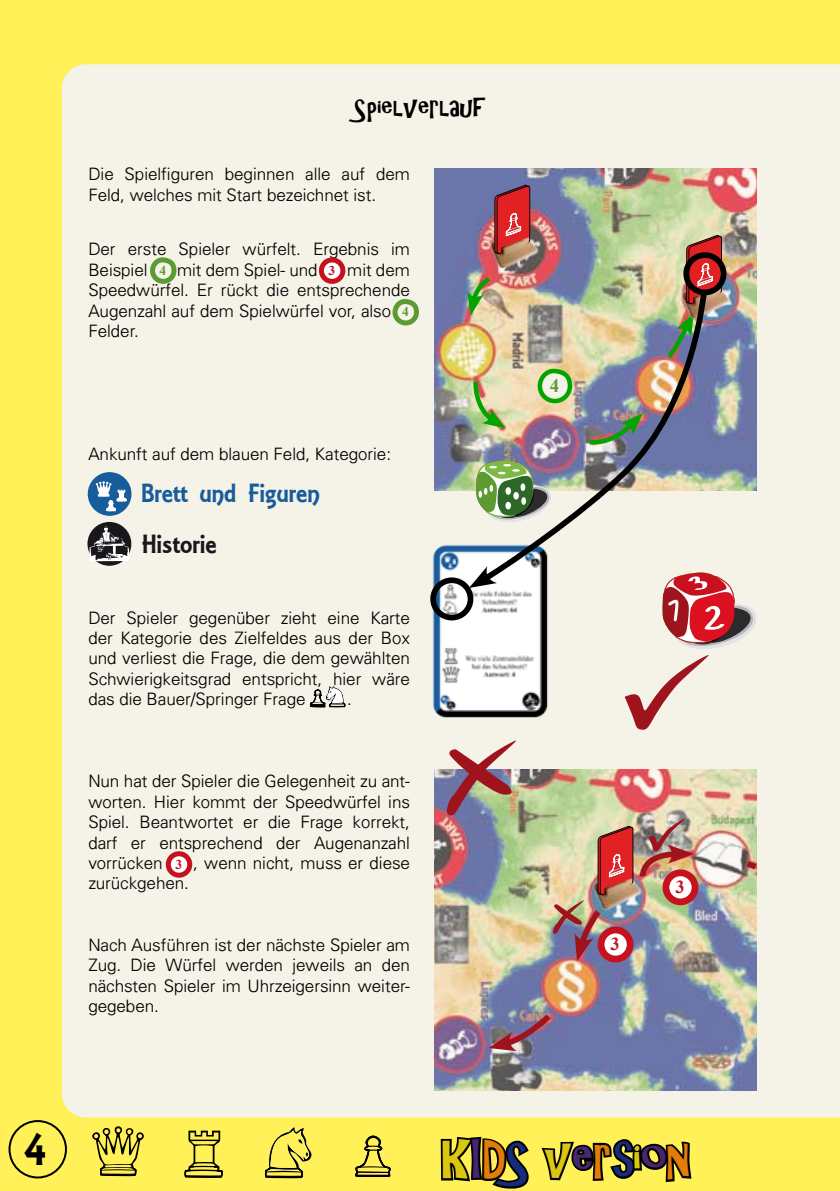
<style>
.page{position:relative;width:840px;height:1191px;background:#fff}
.page>*{position:absolute;margin:0;border:0;box-sizing:border-box;transform-origin:0 0}
.t1{font:48px "ARCHRISTY";color:#472571}
.t2{font:48px "ARESSENCE";color:#000}
.t3{font:28px "ARESSENCE";color:#175d9c}
.t4{font:28px "ARESSENCE";color:#1a171c}
.t5{font:25.6px "ARCHRISTY";color:#000}
.t6{font:700 18.8px "Times New Roman";color:#5b9b32}
.t7{font:700 18.2px "Times New Roman";color:#c8111e}
.t8{font:300 17px/20.4px "Univers";color:#000;text-align:justify}
.t9{font:700 13.4px "Times New Roman";color:#5b9b32}
.t10{font:700 13.4px "Times New Roman";color:#c8111e}
.s1{color:#dbc710}
.s2{color:#e47c09}
.s3{color:#172c7d}
.s4{color:#dbc613}
.s5{color:#472772}
.s6{color:#e47d06}
.s7{color:#dac810}
.s8{color:#e37c06}
</style>
<div class="page">
<div style="left:0;top:0;width:839px;height:1191px;background:#fff157"></div>
<div style="left:62px;top:64px;width:777px;height:1053px;background:#f5f2e7"></div>
<svg style="left:92px;top:1126px;width:52px;height:50px"></svg>
<svg style="left:264px;top:1127px;width:48px;height:52px"></svg>
<svg style="left:355px;top:1135px;width:36px;height:42px"></svg>
<svg style="left:184px;top:1130px;width:39px;height:48px"></svg>
<div style="left:9px;top:1120px;width:58px;height:58px;border:2px solid #000;border-radius:50%"></div>
<svg style="left:440px;top:1136px;width:89px;height:53px"></svg>
<svg style="left:541px;top:1139px;width:151px;height:44px"></svg>
<img style="left:424px;top:537px;width:130px;height:188px">
<img style="left:434px;top:169px;width:322px;height:321px">
<img style="left:434px;top:769px;width:322px;height:321px">
<svg style="left:467px;top:275px;width:26px;height:40px"></svg>
<svg style="left:471px;top:377px;width:4px;height:51px"></svg>
<div style="left:430px;top:577px;width:43px;height:43px;border:6px solid #000;border-radius:50%"></div>
<img style="left:442px;top:738px;width:78px;height:77px">
<img style="left:472px;top:213px;width:79px;height:72px">
<svg style="left:494px;top:184px;width:35px;height:71px;background:#c0353d"></svg>
<img style="left:500px;top:237px;width:29px;height:19px">
<img style="left:664px;top:263px;width:79px;height:73px">
<svg style="left:686px;top:234px;width:35px;height:71px;background:#c74b46"></svg>
<img style="left:709px;top:287px;width:11px;height:19px">
<div style="left:683px;top:252px;width:43px;height:43px;border:6px solid #000;border-radius:50%"></div>
<img style="left:475px;top:286px;width:234px;height:301px">
<svg style="left:468px;top:566px;width:29px;height:22px"></svg>
<img style="left:550px;top:817px;width:143px;height:144px">
<img style="left:603px;top:878px;width:29px;height:19px">
<img style="left:475px;top:460px;width:91px;height:73px">
<svg style="left:624px;top:572px;width:151px;height:158px;background:#e4c1bb"></svg>
<img style="left:488px;top:1010px;width:66px;height:41px">
<svg style="left:739px;top:856px;width:23px;height:18px"></svg>
<div style="left:88px;top:472px;width:43px;height:44px;background:#175d9c;border-radius:50%"></div>
<svg style="left:96px;top:481px;width:30px;height:30px"></svg>
<div style="left:152px;top:259px;width:22px;height:22px;background:#f5f2e7;border-radius:50%"></div>
<div style="left:150px;top:257px;width:26px;height:27px;border:5px solid #5b9b32;border-radius:50%"></div>
<svg style="left:395px;top:301px;width:21px;height:22px"></svg>
<div style="left:392px;top:298px;width:27px;height:27px;border:5px solid #5b9b32;border-radius:50%"></div>
<div style="left:321px;top:260px;width:21px;height:21px;background:#fff;border-radius:50%"></div>
<div style="left:319px;top:257px;width:26px;height:27px;border:5px solid #c8111e;border-radius:50%"></div>
<div style="left:665px;top:872px;width:29px;height:30px;background:#fff;border-radius:50%"></div>
<div style="left:662px;top:869px;width:36px;height:36px;border:7px solid #c8111e;border-radius:50%"></div>
<svg style="left:600px;top:930px;width:29px;height:29px"></svg>
<div style="left:597px;top:926px;width:36px;height:36px;border:7px solid #c8111e;border-radius:50%"></div>
<div style="left:168px;top:853px;width:22px;height:22px;background:#fff;border-radius:50%"></div>
<div style="left:166px;top:851px;width:26px;height:26px;border:5px solid #c8111e;border-radius:50%"></div>
<svg style="left:309px;top:686px;width:36px;height:22px"></svg>
<svg style="left:87px;top:522px;width:44px;height:44px"></svg>
<svg style="left:89px;top:526px;width:40px;height:35px"></svg>
<h3 class="t5" style="left:355px;top:93px;width:132px">Spielverlauf</h3>
<p class="t8" style="left:88px;top:164px;width:323px">Die Spielfiguren beginnen alle auf dem<br>Feld, welches mit Start bezeichnet ist.</p>
<p class="t8" style="left:88px;top:239px;width:323px">Der erste Spieler würfelt. Ergebnis im Beispiel _ mit dem Spiel- und _ mit dem Speedwürfel. Er rückt die entsprechende Augenzahl auf dem Spielwürfel vor, also _ Felder.</p>
<p class="t9" style="left:159px;top:261px;width:8px">4</p>
<p class="t10" style="left:328px;top:261px;width:8px">3</p>
<p class="t9" style="left:402px;top:303px;width:8px">4</p>
<p class="t8" style="left:88px;top:443px;width:304px">Ankunft auf dem blauen Feld, Kategorie:</p>
<h2 class="t3" style="left:142px;top:477px;width:179px">Brett und Figuren</h2>
<h2 class="t4" style="left:142px;top:528px;width:76px">Historie</h2>
<p class="t8" style="left:88px;top:607px;width:323px">Der Spieler gegenüber zieht eine Karte der Kategorie des Zielfeldes aus der Box und verliest die Frage, die dem gewählten Schwierigkeitsgrad entspricht, hier wäre das die Bauer/Springer Frage</p>
<p class="t8" style="left:347px;top:688px;width:6px">.</p>
<p class="t8" style="left:88px;top:770px;width:323px">Nun hat der Spieler die Gelegenheit zu ant&shy;worten. Hier kommt der Speedwürfel ins Spiel. Beantwortet er die Frage korrekt, darf er entsprechend der Augenanzahl vorrücken</p>
<p class="t8" style="left:193px;top:852px;width:218px">, wenn nicht, muss er diese</p>
<p class="t10" style="left:175px;top:855px;width:8px">3</p>
<p class="t8" style="left:88px;top:873px;width:102px">zurückgehen.</p>
<p class="t8" style="left:88px;top:934px;width:323px">Nach Ausführen ist der nächste Spieler am Zug. Die Würfel werden jeweils an den nächsten Spieler im Uhrzeigersinn weiter&shy;gegeben.</p>
<p class="t6" style="left:549px;top:373px;width:11px">4</p>
<p class="t7" style="left:610px;top:931px;width:11px">3</p>
<p class="t7" style="left:675px;top:874px;width:11px">3</p>
<h1 class="t2" style="left:24px;top:1122px;width:24px">4</h1>
<h1 class="t1" style="left:442px;top:1130px;width:249px"><span class="s1">K</span>I<span class="s2">D</span><span class="s3">S</span> <span class="s4">v</span><span class="s5">e</span><span class="s6">r</span><span class="s3">s</span><span class="s7">i</span>o<span class="s8">n</span></h1>
</div>
